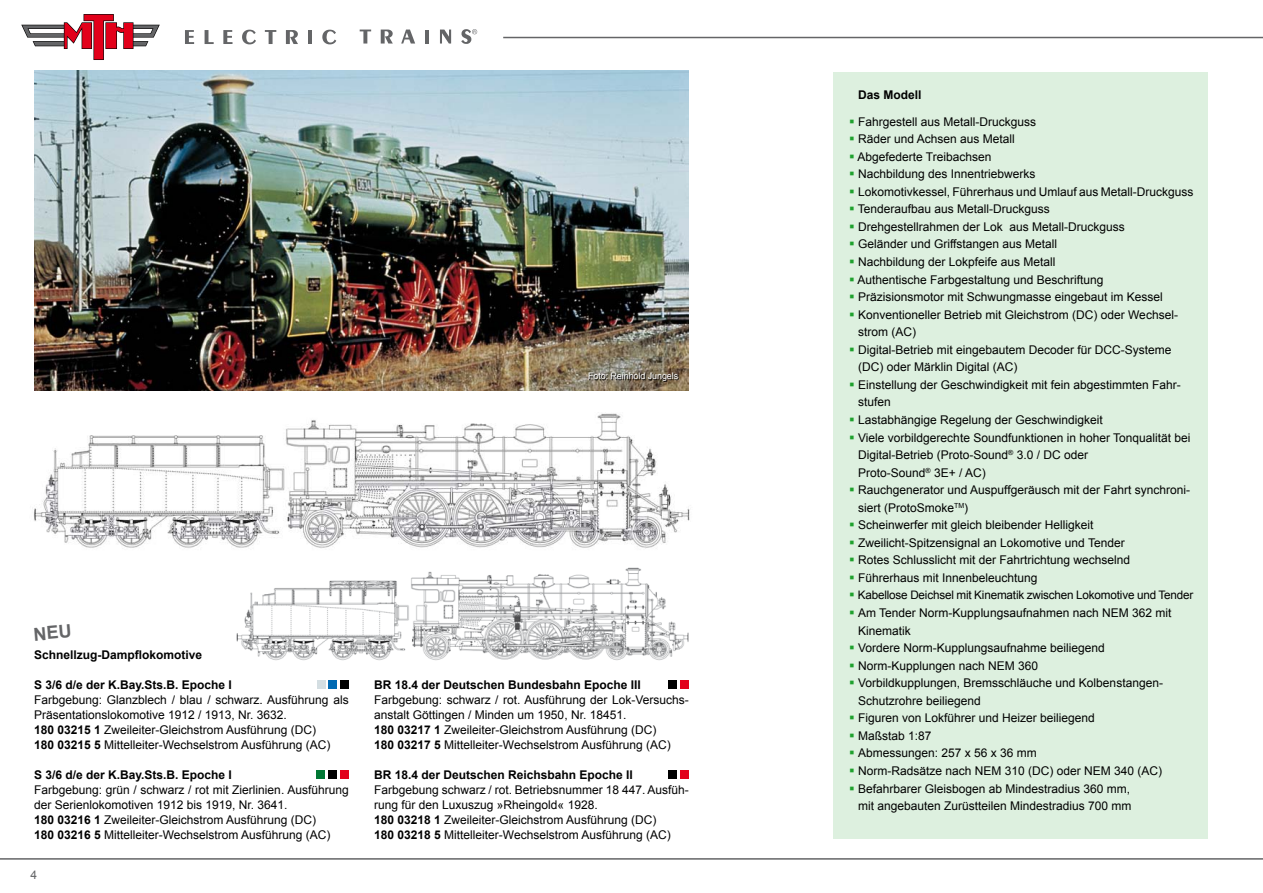
<style>
.page{position:relative;width:1263px;height:893px;background:#fff}
.page>*{position:absolute;margin:0;border:0;box-sizing:border-box;transform-origin:0 0}
.t1{font:12px/15px "Arial";color:#000}
.t2{font:700 12px "Arial";color:#000}
.t3{font:12px "Arial";color:#646567}
.t4{font:11.7px "Arial";letter-spacing:-.015em;color:#000}
.t5{font:9px "Arial";letter-spacing:-.01em;color:#fff}
.s1{font-weight:700}
.s2{color:#1fa12e}
</style>
<div class="page">
<hr style="left:0;top:858px;width:1263px;height:2px;background:#646567">
<hr style="left:503px;top:37px;width:760px;height:1px;background:#646567">
<svg style="left:21px;top:14px;width:139px;height:46px"></svg>
<svg style="left:185px;top:30px;width:9px;height:14px"></svg>
<svg style="left:205px;top:30px;width:9px;height:14px"></svg>
<svg style="left:223px;top:30px;width:9px;height:14px"></svg>
<svg style="left:242px;top:30px;width:14px;height:14px"></svg>
<svg style="left:265px;top:30px;width:11px;height:14px"></svg>
<svg style="left:286px;top:30px;width:12px;height:14px"></svg>
<hr style="left:308px;top:30px;width:4px;height:14px;background:#646567">
<svg style="left:322px;top:30px;width:14px;height:14px"></svg>
<svg style="left:360px;top:30px;width:11px;height:14px"></svg>
<svg style="left:381px;top:30px;width:12px;height:14px"></svg>
<svg style="left:401px;top:30px;width:14px;height:14px"></svg>
<hr style="left:425px;top:30px;width:4px;height:14px;background:#646567">
<svg style="left:440px;top:30px;width:11px;height:14px"></svg>
<svg style="left:461px;top:29px;width:16px;height:15px"></svg>
<img style="left:34px;top:70px;width:655px;height:320px">
<img style="left:236px;top:567px;width:453px;height:94px">
<div style="left:833px;top:72px;width:375px;height:767px;background:#ddf0df"></div>
<img style="left:34px;top:413px;width:656px;height:136px">
<div style="left:340px;top:680px;width:9px;height:9px;background:#000"></div>
<div style="left:328px;top:680px;width:9px;height:9px;background:#006ab3"></div>
<div style="left:340px;top:770px;width:9px;height:9px;background:#e2001a"></div>
<div style="left:328px;top:770px;width:9px;height:9px;background:#000"></div>
<div style="left:680px;top:770px;width:9px;height:9px;background:#e2001a"></div>
<div style="left:668px;top:770px;width:9px;height:9px;background:#000"></div>
<div style="left:680px;top:680px;width:9px;height:9px;background:#e2001a"></div>
<div style="left:668px;top:680px;width:9px;height:9px;background:#000"></div>
<div style="left:317px;top:680px;width:8px;height:9px;background:#d4dee2"></div>
<div style="left:316px;top:770px;width:9px;height:9px;background:#007734"></div>
<svg style="left:589px;top:374px;width:90px;height:8px"></svg>
<p class="t5" style="left:588px;top:370px;width:92px">Foto: Reinhold Jungels</p>
<p class="t2" style="left:34px;top:647px;width:170px">Schnellzug-Dampflokomotive</p>
<p class="t2" style="left:34px;top:677px;width:199px">S 3/6 d/e der K.Bay.Sts.B. Epoche I</p>
<p class="t1" style="left:34px;top:692px;width:316px">Farbgebung: Glanzblech / blau / schwarz. Ausführung als Präsentationslokomotive 1912 / 1913, Nr. 3632.<br><span class="s1">180 03215 1</span> Zweileiter-Gleichstrom Ausführung (DC)<br><span class="s1">180 03215 5</span> Mittelleiter-Wechselstrom Ausführung (AC)</p>
<p class="t2" style="left:34px;top:767px;width:199px">S 3/6 d/e der K.Bay.Sts.B. Epoche I</p>
<p class="t1" style="left:34px;top:782px;width:316px">Farbgebung: grün / schwarz / rot mit Zierlinien. Ausführung der Serienlokomotiven 1912 bis 1919, Nr. 3641.<br><span class="s1">180 03216 1</span> Zweileiter-Gleichstrom Ausführung (DC)<br><span class="s1">180 03216 5</span> Mittelleiter-Wechselstrom Ausführung (AC)</p>
<p class="t3" style="left:30px;top:867px;width:8px">4</p>
<p class="t2" style="left:374px;top:677px;width:268px">BR 18.4 der Deutschen Bundesbahn Epoche III</p>
<p class="t1" style="left:374px;top:692px;width:316px">Farbgebung: schwarz / rot. Ausführung der Lok-Versuchs&shy;anstalt Göttingen / Minden um 1950, Nr. 18451.<br><span class="s1">180 03217 1</span> Zweileiter-Gleichstrom Ausführung (DC)<br><span class="s1">180 03217 5</span> Mittelleiter-Wechselstrom Ausführung (AC)</p>
<p class="t2" style="left:374px;top:767px;width:260px">BR 18.4 der Deutschen Reichsbahn Epoche II</p>
<p class="t1" style="left:374px;top:782px;width:316px">Farbgebung schwarz / rot. Betriebsnummer 18 447. Ausfüh&shy;rung für den Luxuszug »Rheingold« 1928.<br><span class="s1">180 03218 1</span> Zweileiter-Gleichstrom Ausführung (DC)<br><span class="s1">180 03218 5</span> Mittelleiter-Wechselstrom Ausführung (AC)</p>
<p class="t2" style="left:858px;top:86px;width:65px">Das Modell</p>
<p class="t1" style="left:849px;top:114px;width:189px"><span class="s2">▪</span> Fahrgestell aus Metall-Druckguss</p>
<p class="t1" style="left:849px;top:132px;width:167px"><span class="s2">▪</span> Räder und Achsen aus Metall</p>
<p class="t1" style="left:849px;top:149px;width:144px"><span class="s2">▪</span> Abgefederte Treibachsen</p>
<p class="t1" style="left:849px;top:167px;width:188px"><span class="s2">▪</span> Nachbildung des Innentriebwerks</p>
<p class="t1" style="left:849px;top:184px;width:346px"><span class="s2">▪</span> Lokomotivkessel, Führerhaus und Umlauf aus Metall-Druckguss</p>
<p class="t1" style="left:849px;top:202px;width:202px"><span class="s2">▪</span> Tenderaufbau aus Metall-Druckguss</p>
<p class="t1" style="left:849px;top:219px;width:277px"><span class="s2">▪</span> Drehgestellrahmen der Lok aus Metall-Druckguss</p>
<p class="t1" style="left:849px;top:237px;width:210px"><span class="s2">▪</span> Geländer und Griffstangen aus Metall</p>
<p class="t1" style="left:849px;top:254px;width:208px"><span class="s2">▪</span> Nachbildung der Lokpfeife aus Metall</p>
<p class="t1" style="left:849px;top:272px;width:256px"><span class="s2">▪</span> Authentische Farbgestaltung und Beschriftung</p>
<p class="t1" style="left:849px;top:290px;width:315px"><span class="s2">▪</span> Präzisionsmotor mit Schwungmasse eingebaut im Kessel</p>
<p class="t1" style="left:858px;top:306px;width:321px;line-height:17.5px;text-indent:-9px"><span class="s2">▪</span> Konventioneller Betrieb mit Gleichstrom (DC) oder Wechsel&shy;strom (AC)</p>
<p class="t1" style="left:858px;top:341px;width:315px;line-height:17.5px;text-indent:-9px"><span class="s2">▪</span> Digital-Betrieb mit eingebautem Decoder für DCC-Systeme (DC) oder Märklin Digital (AC)</p>
<p class="t1" style="left:858px;top:376px;width:324px;line-height:17.5px;text-indent:-9px"><span class="s2">▪</span> Einstellung der Geschwindigkeit mit fein abgestimmten Fahr&shy;stufen</p>
<p class="t1" style="left:849px;top:412px;width:255px"><span class="s2">▪</span> Lastabhängige Regelung der Geschwindigkeit</p>
<p class="t1" style="left:858px;top:429px;width:334px;line-height:17.5px;text-indent:-9px"><span class="s2">▪</span> Viele vorbildgerechte Soundfunktionen in hoher Tonqualität bei<br>Digital-Betrieb (Proto-Sound<sup>®</sup> 3.0 / DC oder<br>Proto-Sound<sup>®</sup> 3E+ / AC)</p>
<p class="t1" style="left:858px;top:481px;width:333px;line-height:17.5px;text-indent:-9px"><span class="s2">▪</span> Rauchgenerator und Auspuffgeräusch mit der Fahrt synchroni&shy;siert (ProtoSmoke<sup>TM</sup>)</p>
<p class="t1" style="left:849px;top:518px;width:246px"><span class="s2">▪</span> Scheinwerfer mit gleich bleibender Helligkeit</p>
<p class="t1" style="left:849px;top:535px;width:277px"><span class="s2">▪</span> Zweilicht-Spitzensignal an Lokomotive und Tender</p>
<p class="t1" style="left:849px;top:553px;width:283px"><span class="s2">▪</span> Rotes Schlusslicht mit der Fahrtrichtung wechselnd</p>
<p class="t1" style="left:849px;top:570px;width:190px"><span class="s2">▪</span> Führerhaus mit Innenbeleuchtung</p>
<p class="t4" style="left:849px;top:588px;width:346px"><span class="s2">▪</span> Kabellose Deichsel mit Kinematik zwischen Lokomotive und Tender</p>
<p class="t1" style="left:858px;top:604px;width:315px;line-height:17.5px;text-indent:-9px"><span class="s2">▪</span> Am Tender Norm-Kupplungsaufnahmen nach NEM 362 mit<br>Kinematik</p>
<p class="t1" style="left:849px;top:641px;width:257px"><span class="s2">▪</span> Vordere Norm-Kupplungsaufnahme beiliegend</p>
<p class="t1" style="left:849px;top:658px;width:191px"><span class="s2">▪</span> Norm-Kupplungen nach NEM 360</p>
<p class="t1" style="left:858px;top:674px;width:306px;line-height:17.5px;text-indent:-9px"><span class="s2">▪</span> Vorbildkupplungen, Bremsschläuche und Kolbenstangen-<br>Schutzrohre beiliegend</p>
<p class="t1" style="left:849px;top:711px;width:247px"><span class="s2">▪</span> Figuren von Lokführer und Heizer beiliegend</p>
<p class="t1" style="left:849px;top:728px;width:84px"><span class="s2">▪</span> Maßstab 1:87</p>
<p class="t1" style="left:849px;top:746px;width:189px"><span class="s2">▪</span> Abmessungen: 257 x 56 x 36 mm</p>
<p class="t1" style="left:849px;top:763px;width:315px"><span class="s2">▪</span> Norm-Radsätze nach NEM 310 (DC) oder NEM 340 (AC)</p>
<p class="t1" style="left:849px;top:780px;width:284px;line-height:17.5px;text-align:right"><span class="s2">▪</span> Befahrbarer Gleisbogen ab Mindestradius 360 mm, mit angebauten Zurüstteilen Mindestradius 700 mm</p>
</div>
